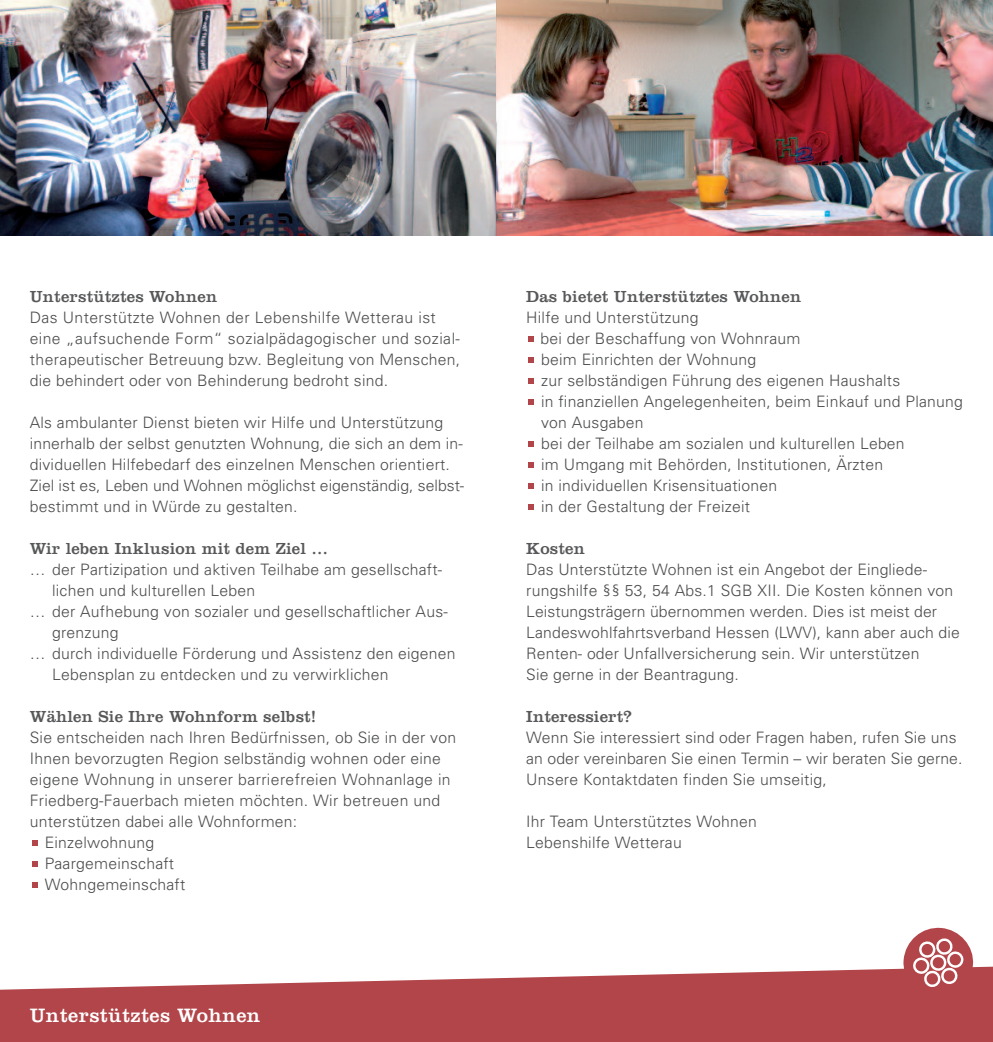
<style>
.page{position:relative;width:993px;height:1042px;background:#fff}
.page>*{position:absolute;margin:0;border:0;box-sizing:border-box;transform-origin:0 0}
.t1{font:20.12px "Clarendon";letter-spacing:.025em;color:#fff}
.t2{font:16.62px "Clarendon";letter-spacing:.015em;color:#57585a}
.t3{font:300 15.75px/21px "Univers";letter-spacing:.015em;color:#4b4c4d}
</style>
<div class="page">
<img style="left:0;top:0;width:496px;height:236px">
<img style="left:496px;top:0;width:496px;height:236px">
<svg style="left:32px;top:840px;width:5px;height:6px"></svg>
<svg style="left:32px;top:861px;width:5px;height:6px"></svg>
<svg style="left:32px;top:882px;width:5px;height:6px"></svg>
<svg style="left:528px;top:336px;width:6px;height:6px"></svg>
<svg style="left:528px;top:357px;width:6px;height:6px"></svg>
<svg style="left:528px;top:378px;width:6px;height:6px"></svg>
<svg style="left:528px;top:399px;width:6px;height:6px"></svg>
<svg style="left:528px;top:441px;width:6px;height:6px"></svg>
<svg style="left:528px;top:462px;width:6px;height:6px"></svg>
<svg style="left:528px;top:483px;width:6px;height:6px"></svg>
<svg style="left:528px;top:504px;width:6px;height:6px"></svg>
<svg style="left:0;top:966px;width:992px;height:76px;fill:#b24549"></svg>
<svg style="left:901px;top:927px;width:73px;height:72px"></svg>
<p class="t2" style="left:30px;top:291px;width:189px">Unterstütztes Wohnen</p>
<p class="t3" style="left:30px;top:308px;width:431px">Das Unterstützte Wohnen der Lebenshilfe Wetterau ist eine „aufsuchende Form“ sozialpädagogischer und sozial&shy;therapeutischer Betreuung bzw. Begleitung von Menschen, die behindert oder von Behinderung bedroht sind.</p>
<p class="t3" style="left:30px;top:413px;width:436px">Als ambulanter Dienst bieten wir Hilfe und Unterstützung innerhalb der selbst genutzten Wohnung, die sich an dem in&shy;dividuellen Hilfebedarf des einzelnen Menschen orientiert.<br>Ziel ist es, Leben und Wohnen möglichst eigenständig, selbst&shy;bestimmt und in Würde zu gestalten.</p>
<p class="t2" style="left:30px;top:543px;width:300px">Wir leben Inklusion mit dem Ziel …</p>
<p class="t3" style="left:30px;top:560px;width:414px">… der Partizipation und aktiven Teilhabe am gesellschaft-</p>
<p class="t3" style="left:52px;top:581px;width:205px">lichen und kulturellen Leben</p>
<p class="t3" style="left:30px;top:602px;width:419px">… der Aufhebung von sozialer und gesellschaftlicher Aus-</p>
<p class="t3" style="left:52px;top:623px;width:68px">grenzung</p>
<p class="t3" style="left:30px;top:644px;width:427px">… durch individuelle Förderung und Assistenz den eigenen</p>
<p class="t3" style="left:52px;top:665px;width:338px">Lebensplan zu entdecken und zu verwirklichen</p>
<p class="t2" style="left:30px;top:711px;width:288px">Wählen Sie Ihre Wohnform selbst!</p>
<p class="t3" style="left:30px;top:728px;width:427px">Sie entscheiden nach Ihren Bedürfnissen, ob Sie in der von</p>
<p class="t3" style="left:30px;top:749px;width:412px">Ihnen bevorzugten Region selbständig wohnen oder eine</p>
<p class="t3" style="left:30px;top:770px;width:422px">eigene Wohnung in unserer barrierefreien Wohnanlage in</p>
<p class="t3" style="left:30px;top:791px;width:412px">Friedberg-Fauerbach mieten möchten. Wir betreuen und</p>
<p class="t3" style="left:30px;top:812px;width:269px">unterstützen dabei alle Wohnformen:</p>
<p class="t3" style="left:45px;top:833px;width:111px">Einzelwohnung</p>
<p class="t3" style="left:45px;top:854px;width:131px">Paargemeinschaft</p>
<p class="t3" style="left:45px;top:875px;width:142px">Wohngemeinschaft</p>
<p class="t1" style="left:30px;top:1009px;width:232px">Unterstütztes Wohnen</p>
<p class="t2" style="left:526px;top:291px;width:276px">Das bietet Unterstütztes Wohnen</p>
<p class="t3" style="left:540px;top:308px;width:424px;text-indent:-14px">Hilfe und Unterstützung<br>bei der Beschaffung von Wohnraum<br>beim Einrichten der Wohnung<br>zur selbständigen Führung des eigenen Haushalts<br>in finanziellen Angelegenheiten, beim Einkauf und Planung von Ausgaben<br>bei der Teilhabe am sozialen und kulturellen Leben<br>im Umgang mit Behörden, Institutionen, Ärzten<br>in individuellen Krisensituationen<br>in der Gestaltung der Freizeit</p>
<p class="t2" style="left:526px;top:543px;width:60px">Kosten</p>
<p class="t3" style="left:526px;top:560px;width:435px">Das Unterstützte Wohnen ist ein Angebot der Eingliede&shy;rungshilfe §§ 53, 54 Abs.1 SGB XII. Die Kosten können von Leistungsträgern übernommen werden. Dies ist meist der Landeswohlfahrtsverband Hessen (LWV), kann aber auch die Renten- oder Unfallversicherung sein. Wir unterstützen<br>Sie gerne in der Beantragung.</p>
<p class="t2" style="left:526px;top:711px;width:107px">Interessiert?</p>
<p class="t3" style="left:526px;top:728px;width:437px">Wenn Sie interessiert sind oder Fragen haben, rufen Sie uns an oder vereinbaren Sie einen Termin – wir beraten Sie gerne.<br>Unsere Kontaktdaten finden Sie umseitig,</p>
<p class="t3" style="left:526px;top:812px;width:232px">Ihr Team Unterstütztes Wohnen<br>Lebenshilfe Wetterau</p>
</div>
